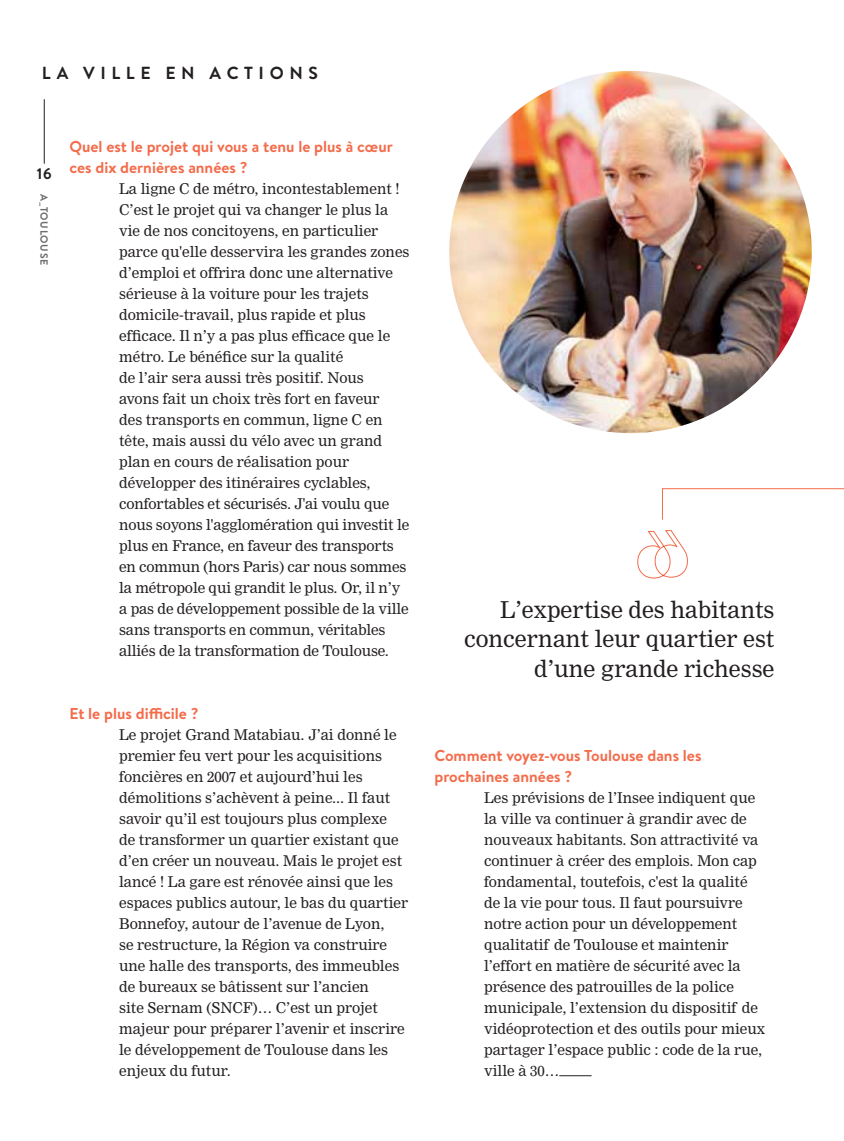
<style>
.page{position:relative;width:844px;height:1141px;background:#fff}
.page>*{position:absolute;margin:0;border:0;box-sizing:border-box;transform-origin:0 0}
.t1{font:22.75px/29.8px "Nimrod MT Std";color:#231f20;text-align:right}
.t2{font:700 17.5px "Brandon Grotesque";letter-spacing:.32em;color:#231f20}
.t3{font:700 15.75px/21px "Brandon Text";color:#f36c4b}
.t4{font:700 15.75px "Brandon Grotesque";color:#231f20}
.t5{font:14.53px/21px "Nimrod MT Std";color:#231f20}
.t6{font:700 10.5px "Brandon Grotesque";letter-spacing:.06em;color:#6d6e71}
</style>
<div class="page">
<img style="left:449px;top:71px;width:362px;height:362px;border-radius:181px">
<svg style="left:637px;top:530px;width:51px;height:49px"></svg>
<svg style="left:662px;top:488px;width:181px;height:32px"></svg>
<hr style="left:559px;top:1075px;width:32px;height:1px;background:#231f20">
<hr style="left:44px;top:99px;width:1px;height:65px;background:#231f20">
<p class="t2" style="left:42px;top:60px;width:277px">LA VILLE EN ACTIONS</p>
<p class="t4" style="left:37px;top:162px;width:16px">16</p>
<p class="t6" style="left:52px;top:194px;width:72px;rotate:90deg">A_TOULOUSE</p>
<p class="t3" style="left:69px;top:136px;width:325px">Quel est le projet qui vous a tenu le plus à cœur ces dix dernières années ?</p>
<p class="t5" style="left:119px;top:179px;width:292px">La ligne C de métro, incontestablement !<br>C’est le projet qui va changer le plus la vie de nos concitoyens, en particulier parce qu'elle desservira les grandes zones d’emploi et offrira donc une alternative sérieuse à la voiture pour les trajets domicile-travail, plus rapide et plus efficace. Il n’y a pas plus efficace que le métro. Le bénéfice sur la qualité<br>de l’air sera aussi très positif. Nous<br>avons fait un choix très fort en faveur<br>des transports en commun, ligne C en tête, mais aussi du vélo avec un grand plan en cours de réalisation pour développer des itinéraires cyclables, confortables et sécurisés. J'ai voulu que nous soyons l'agglomération qui investit le plus en France, en faveur des transports en commun (hors Paris) car nous sommes la métropole qui grandit le plus. Or, il n’y a pas de développement possible de la ville sans transports en commun, véritables alliés de la transformation de Toulouse.</p>
<p class="t3" style="left:69px;top:703px;width:131px">Et le plus difficile ?</p>
<p class="t5" style="left:119px;top:725px;width:290px">Le projet Grand Matabiau. J’ai donné le premier feu vert pour les acquisitions foncières en 2007 et aujourd’hui les démolitions s’achèvent à peine... Il faut savoir qu’il est toujours plus complexe<br>de transformer un quartier existant que d’en créer un nouveau. Mais le projet est lancé ! La gare est rénovée ainsi que les espaces publics autour, le bas du quartier Bonnefoy, autour de l’avenue de Lyon,<br>se restructure, la Région va construire une halle des transports, des immeubles de bureaux se bâtissent sur l’ancien<br>site Sernam (SNCF)… C’est un projet majeur pour préparer l’avenir et inscrire le développement de Toulouse dans les enjeux du futur.</p>
<h1 class="t1" style="left:464px;top:595px;width:312px">L’expertise des habitants concernant leur quartier est d’une grande richesse</h1>
<p class="t3" style="left:434px;top:745px;width:268px">Comment voyez-vous Toulouse dans les prochaines années ?</p>
<p class="t5" style="left:484px;top:788px;width:283px">Les prévisions de l’Insee indiquent que la ville va continuer à grandir avec de nouveaux habitants. Son attractivité va continuer à créer des emplois. Mon cap fondamental, toutefois, c'est la qualité de la vie pour tous. Il faut poursuivre notre action pour un développement qualitatif de Toulouse et maintenir l’effort en matière de sécurité avec la présence des patrouilles de la police municipale, l’extension du dispositif de vidéoprotection et des outils pour mieux partager l’espace public : code de la rue, ville à 30…</p>
</div>
